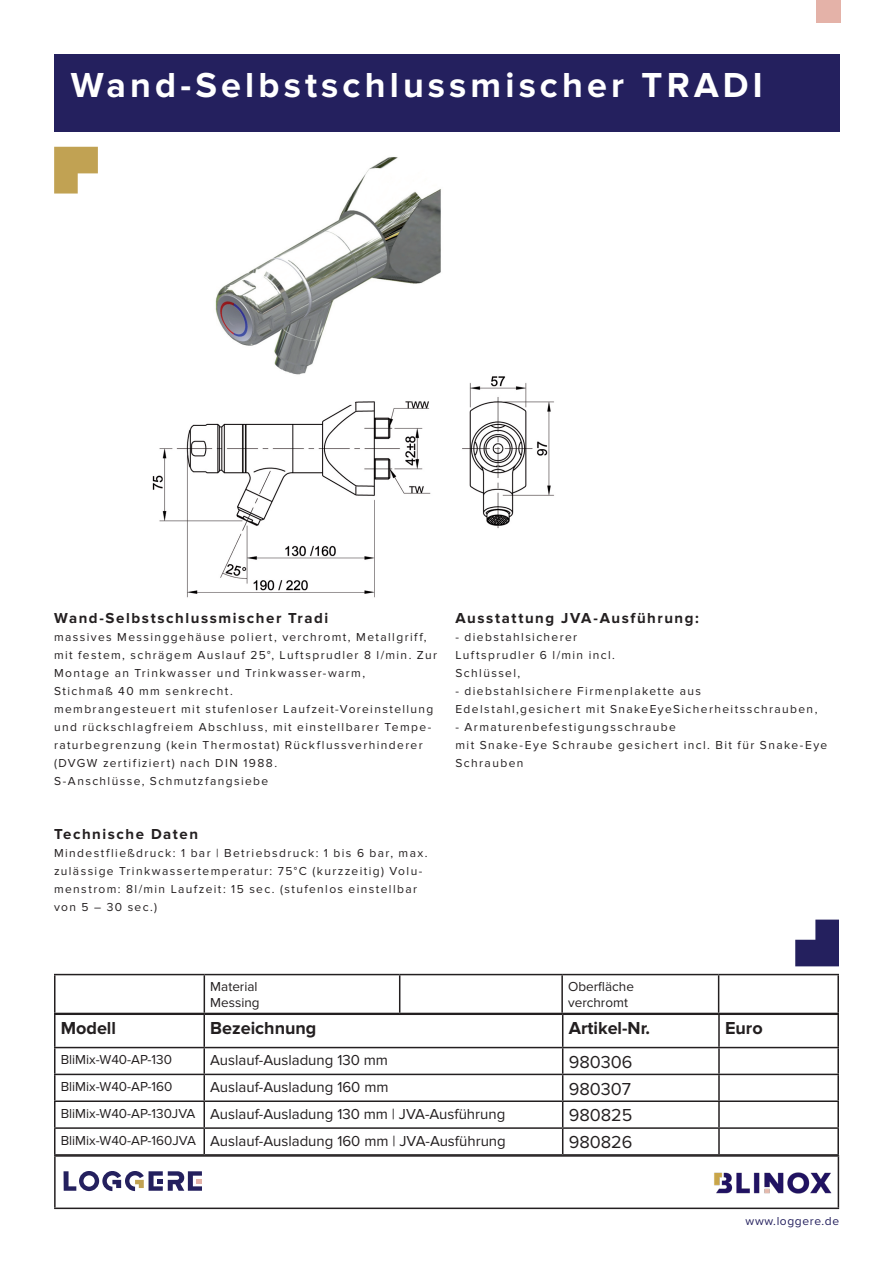
<style>
.page{position:relative;width:893px;height:1263px;background:#fff}
.page>*{position:absolute;margin:0;border:0;box-sizing:border-box;transform-origin:0 0}
.t1{font:700 36px "Proxima Nova";letter-spacing:.115em;color:#fff}
.t2{font:700 18px "Proxima Nova";color:#231f20}
.t3{font:18px "Proxima Nova";color:#231f20}
.t4{font:15px "Proxima Nova";color:#231f20}
.t5{font:700 15px "Proxima Nova";letter-spacing:.105em;color:#231f20}
.t6{font:13.5px/16.2px "Proxima Nova";color:#231f20}
.t7{font:12px/18px "Proxima Nova";letter-spacing:.115em;color:#231f20}
.t8{font:12px "Proxima Nova";letter-spacing:.05em;color:#24205e}
.s1{font-size:13.5px}
</style>
<div class="page">
<img style="left:152px;top:157px;width:402px;height:441px">
<div style="left:54px;top:54px;width:785px;height:78px;background:#24205e"></div>
<hr style="left:54px;top:1155px;width:785px;height:2px;background:#231f20">
<hr style="left:54px;top:1157px;width:2px;height:50px;background:#231f20">
<hr style="left:54px;top:1207px;width:785px;height:2px;background:#231f20">
<svg style="left:795px;top:919px;width:44px;height:47px"></svg>
<svg style="left:54px;top:147px;width:44px;height:47px"></svg>
<svg style="left:64px;top:1171px;width:138px;height:20px"></svg>
<img style="left:703px;top:1156px;width:136px;height:54px">
<hr style="left:54px;top:974px;width:150px;height:1px;background:#231f20">
<hr style="left:54px;top:975px;width:2px;height:38px;background:#231f20">
<hr style="left:204px;top:974px;width:196px;height:1px;background:#231f20">
<hr style="left:204px;top:975px;width:1px;height:38px;background:#231f20">
<hr style="left:400px;top:974px;width:162px;height:1px;background:#231f20">
<hr style="left:399px;top:975px;width:1px;height:38px;background:#231f20">
<hr style="left:562px;top:974px;width:157px;height:1px;background:#231f20">
<hr style="left:561px;top:975px;width:2px;height:38px;background:#231f20">
<hr style="left:719px;top:974px;width:120px;height:1px;background:#231f20">
<hr style="left:718px;top:975px;width:1px;height:38px;background:#231f20">
<hr style="left:837px;top:975px;width:2px;height:38px;background:#231f20">
<hr style="left:54px;top:1013px;width:150px;height:2px;background:#231f20">
<hr style="left:54px;top:1015px;width:2px;height:32px;background:#231f20">
<hr style="left:204px;top:1013px;width:359px;height:2px;background:#231f20">
<hr style="left:203px;top:1015px;width:2px;height:32px;background:#231f20">
<hr style="left:563px;top:1013px;width:156px;height:2px;background:#231f20">
<hr style="left:562px;top:1015px;width:1px;height:32px;background:#231f20">
<hr style="left:719px;top:1013px;width:120px;height:2px;background:#231f20">
<hr style="left:718px;top:1015px;width:2px;height:32px;background:#231f20">
<hr style="left:837px;top:1015px;width:2px;height:32px;background:#231f20">
<hr style="left:54px;top:1047px;width:150px;height:1px;background:#231f20">
<hr style="left:54px;top:1048px;width:2px;height:26px;background:#231f20">
<hr style="left:204px;top:1047px;width:359px;height:1px;background:#231f20">
<hr style="left:203px;top:1048px;width:2px;height:26px;background:#231f20">
<hr style="left:563px;top:1047px;width:156px;height:1px;background:#231f20">
<hr style="left:719px;top:1047px;width:120px;height:1px;background:#231f20">
<hr style="left:718px;top:1048px;width:2px;height:26px;background:#231f20">
<hr style="left:837px;top:1048px;width:2px;height:26px;background:#231f20">
<hr style="left:54px;top:1074px;width:150px;height:1px;background:#231f20">
<hr style="left:54px;top:1075px;width:2px;height:25px;background:#231f20">
<hr style="left:204px;top:1074px;width:359px;height:1px;background:#231f20">
<hr style="left:203px;top:1075px;width:2px;height:25px;background:#231f20">
<hr style="left:563px;top:1074px;width:156px;height:1px;background:#231f20">
<hr style="left:719px;top:1074px;width:120px;height:1px;background:#231f20">
<hr style="left:718px;top:1075px;width:2px;height:25px;background:#231f20">
<hr style="left:837px;top:1075px;width:2px;height:25px;background:#231f20">
<hr style="left:54px;top:1100px;width:150px;height:2px;background:#231f20">
<hr style="left:54px;top:1102px;width:2px;height:25px;background:#231f20">
<hr style="left:204px;top:1100px;width:359px;height:2px;background:#231f20">
<hr style="left:203px;top:1102px;width:2px;height:25px;background:#231f20">
<hr style="left:563px;top:1100px;width:156px;height:2px;background:#231f20">
<hr style="left:719px;top:1100px;width:120px;height:2px;background:#231f20">
<hr style="left:718px;top:1102px;width:2px;height:25px;background:#231f20">
<hr style="left:837px;top:1102px;width:2px;height:25px;background:#231f20">
<hr style="left:54px;top:1127px;width:150px;height:2px;background:#231f20">
<hr style="left:54px;top:1129px;width:2px;height:25px;background:#231f20">
<hr style="left:204px;top:1127px;width:359px;height:2px;background:#231f20">
<hr style="left:203px;top:1129px;width:2px;height:25px;background:#231f20">
<hr style="left:563px;top:1127px;width:156px;height:2px;background:#231f20">
<svg style="left:562px;top:1048px;width:1px;height:106px"></svg>
<hr style="left:719px;top:1127px;width:120px;height:2px;background:#231f20">
<hr style="left:718px;top:1129px;width:2px;height:25px;background:#231f20">
<hr style="left:837px;top:1129px;width:2px;height:25px;background:#231f20">
<hr style="left:54px;top:1154px;width:150px;height:2px;background:#231f20">
<hr style="left:204px;top:1154px;width:359px;height:2px;background:#231f20">
<hr style="left:563px;top:1154px;width:156px;height:2px;background:#231f20">
<hr style="left:719px;top:1154px;width:120px;height:2px;background:#231f20">
<div style="left:817px;top:0;width:24px;height:22px;background:#e4b2a8"></div>
<p class="t1" style="left:71px;top:64px;width:693px">Wand-Selbstschlussmischer TRADI</p>
<p class="t5" style="left:54px;top:609px;width:276px">Wand-Selbstschlussmischer Tradi</p>
<p class="t7" style="left:54px;top:628px;width:385px">massives Messinggehäuse poliert, verchromt, Metallgriff, mit festem, schrägem Auslauf 25°, Luftsprudler 8 l/min. Zur Montage an Trinkwasser und Trinkwasser-warm,<br>Stichmaß 40 mm senkrecht.<br>membrangesteuert mit stufenloser Laufzeit-Voreinstellung und rückschlagfreiem Abschluss, mit einstellbarer Tempe&shy;raturbegrenzung (kein Thermostat) Rückflussverhinderer (DVGW zertifiziert) nach DIN 1988.<br>S-Anschlüsse, Schmutzfangsiebe</p>
<p class="t5" style="left:54px;top:825px;width:146px">Technische Daten</p>
<p class="t7" style="left:54px;top:844px;width:375px">Mindestfließdruck: 1 bar | Betriebsdruck: 1 bis 6 bar, max. zulässige Trinkwassertemperatur: 75°C (kurzzeitig) Volu&shy;menstrom: 8l/min Laufzeit: 15 sec. (stufenlos einstellbar von 5 – 30 sec.)</p>
<p class="t5" style="left:455px;top:609px;width:245px">Ausstattung JVA-Ausführung:</p>
<p class="t7" style="left:455px;top:628px;width:161px">- diebstahlsicherer<br>Luftsprudler 6 l/min incl.<br>Schlüssel,</p>
<p class="t7" style="left:455px;top:682px;width:363px">- diebstahlsichere Firmenplakette aus<br>Edelstahl,gesichert mit SnakeEyeSicherheitsschrauben,</p>
<p class="t7" style="left:455px;top:718px;width:373px">- Armaturenbefestigungsschraube<br>mit Snake-Eye Schraube gesichert incl. Bit für Snake-Eye<br>Schrauben</p>
<p class="t6" style="left:210px;top:979px;width:51px">Material<br>Messing</p>
<p class="t6" style="left:568px;top:979px;width:67px">Oberfläche verchromt</p>
<p class="t2" style="left:61px;top:1018px;width:57px">Modell</p>
<p class="t2" style="left:210px;top:1018px;width:108px">Bezeichnung</p>
<p class="t2" style="left:569px;top:1018px;width:83px">Artikel-Nr.</p>
<p class="t2" style="left:725px;top:1018px;width:39px">Euro</p>
<p class="t6" style="left:61px;top:1052px;width:113px">BliMix-W40-AP-130</p>
<p class="t4" style="left:210px;top:1052px;width:179px">Auslauf-Ausladung 130 mm</p>
<p class="t3" style="left:569px;top:1051px;width:65px">980306</p>
<p class="t6" style="left:61px;top:1079px;width:113px">BliMix-W40-AP-160</p>
<p class="t4" style="left:210px;top:1079px;width:180px">Auslauf-Ausladung 160 mm</p>
<p class="t3" style="left:569px;top:1078px;width:64px">980307</p>
<p class="t4" style="left:61px;top:1105px;width:446px"><span class="s1">BliMix-W40-AP-130JVA</span> Auslauf-Ausladung 130 mm | JVA-Ausführung</p>
<p class="t3" style="left:569px;top:1105px;width:65px">980825</p>
<p class="t4" style="left:61px;top:1132px;width:447px"><span class="s1">BliMix-W40-AP-160JVA</span> Auslauf-Ausladung 160 mm | JVA-Ausführung</p>
<p class="t3" style="left:569px;top:1132px;width:65px">980826</p>
<p class="t8" style="left:746px;top:1214px;width:95px">www.loggere.de</p>
</div>
